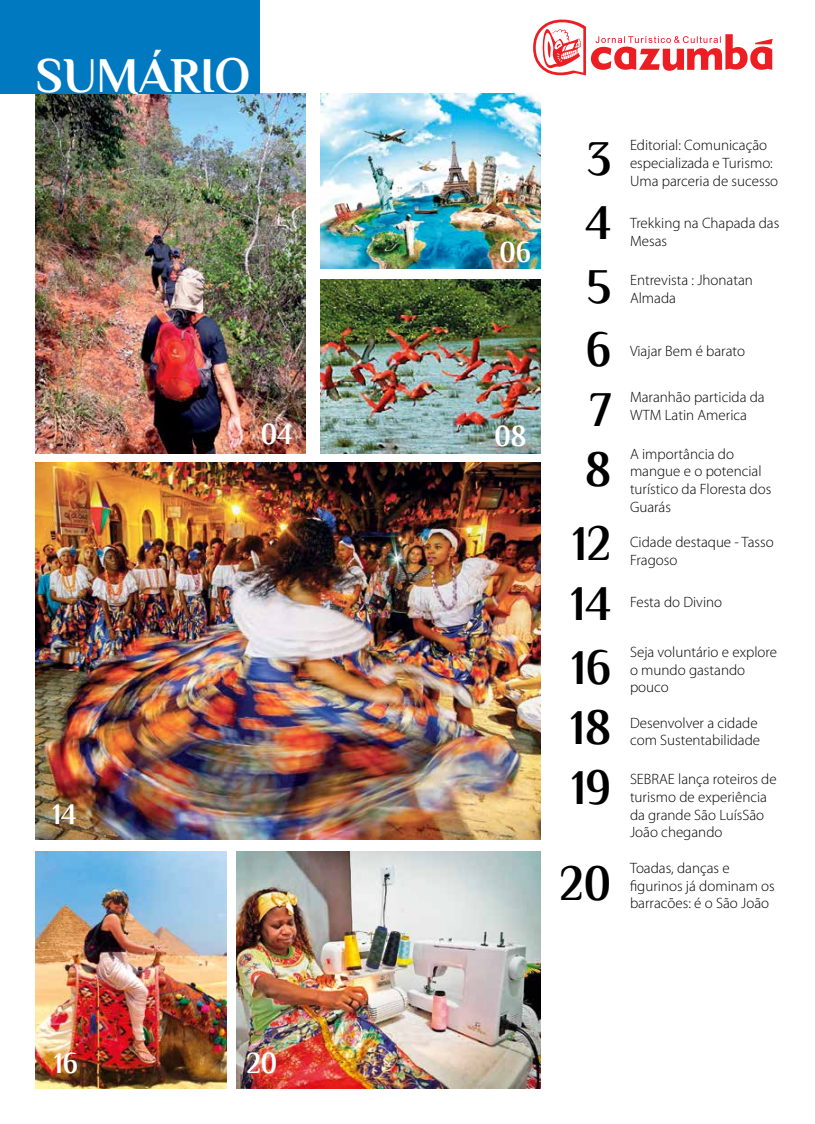
<style>
.page{position:relative;width:815px;height:1124px;background:#fff}
.page>*{position:absolute;margin:0;border:0;box-sizing:border-box;transform-origin:0 0}
.t1{font:700 50px/62.1px "Philosopher";color:#000;text-align:justify;scale:.9 1}
.t2{font:700 50px "Philosopher";letter-spacing:-.005em;color:#fff}
.t3{font:700 30px "Philosopher";color:#fff;scale:.9 1}
.t4{font:300 15px/17.6px "Myriad Pro";color:#000}
</style>
<div class="page">
<svg style="left:533px;top:19px;width:240px;height:56px"></svg>
<img style="left:35px;top:94px;width:270px;height:359px">
<img style="left:236px;top:851px;width:305px;height:237px">
<img style="left:35px;top:851px;width:191px;height:237px">
<img style="left:35px;top:463px;width:506px;height:376px">
<img style="left:320px;top:94px;width:221px;height:175px">
<img style="left:320px;top:280px;width:221px;height:174px">
<div style="left:0;top:0;width:259px;height:94px;background:#0079c1"></div>
<h1 class="t2" style="left:35px;top:49px;width:216px">SUMÁRIO</h1>
<h2 class="t3" style="left:261px;top:418px;width:37px">04</h2>
<h2 class="t3" style="left:52px;top:798px;width:28px">14</h2>
<h2 class="t3" style="left:54px;top:1047px;width:28px">16</h2>
<h2 class="t3" style="left:246px;top:1046px;width:36px">20</h2>
<h2 class="t3" style="left:499px;top:236px;width:36px">06</h2>
<h2 class="t3" style="left:494px;top:419px;width:37px">08</h2>
<h1 class="t1" style="left:585px;top:128px;width:30px">3<br>4<br>5<br>6<br>7<br>8</h1>
<h1 class="t1" style="left:571px;top:513px;width:47px;line-height:60.9px">12<br>14<br>16<br>18<br>19</h1>
<h1 class="t1" style="left:560px;top:852px;width:59px">20</h1>
<p class="t4" style="left:630px;top:136px;width:150px">Editorial: Comunicação especializada e Turismo:<br>Uma parceria de sucesso</p>
<p class="t4" style="left:630px;top:214px;width:151px">Trekking na Chapada das<br>Mesas</p>
<p class="t4" style="left:630px;top:271px;width:124px">Entrevista : Jhonatan<br>Almada</p>
<p class="t4" style="left:630px;top:342px;width:117px">Viajar Bem é barato</p>
<p class="t4" style="left:630px;top:388px;width:136px">Maranhão particida da<br>WTM Latin America</p>
<p class="t4" style="left:630px;top:444px;width:143px">A importância do mangue e o potencial turístico da Floresta dos<br>Guarás</p>
<p class="t4" style="left:630px;top:533px;width:145px">Cidade destaque - Tasso<br>Fragoso</p>
<p class="t4" style="left:630px;top:593px;width:94px">Festa do Divino</p>
<p class="t4" style="left:630px;top:642px;width:149px">Seja voluntário e explore o mundo gastando pouco</p>
<p class="t4" style="left:630px;top:713px;width:132px">Desenvolver a cidade com Sustentabilidade</p>
<p class="t4" style="left:630px;top:770px;width:148px">SEBRAE lança roteiros de turismo de experiência da grande São LuísSão<br>João chegando</p>
<p class="t4" style="left:630px;top:858px;width:146px">Toadas, danças e figurinos já dominam os barracões: é o São João</p>
</div>
